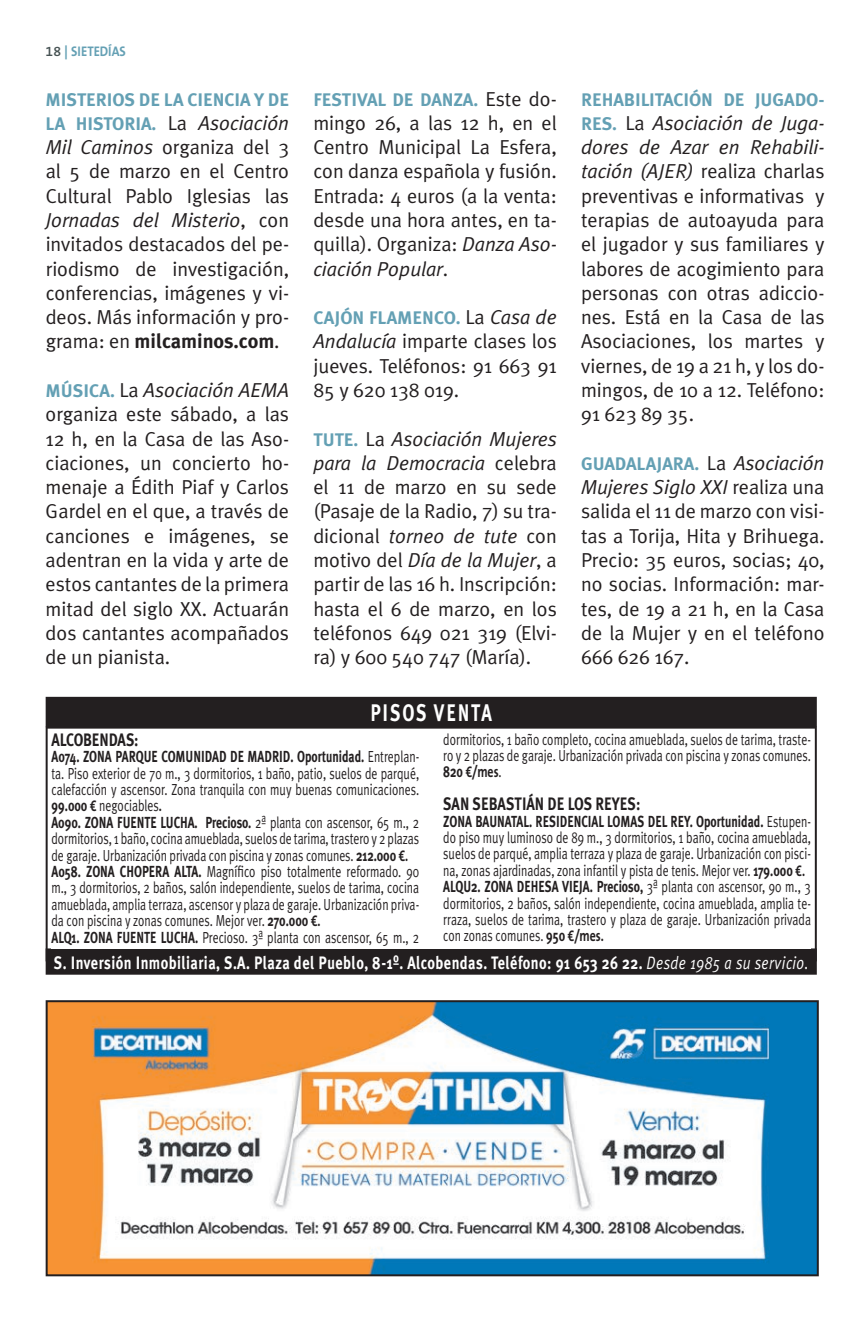
<style>
.page{position:relative;width:846px;height:1322px;background:#fff}
.page>*{position:absolute;margin:0;border:0;box-sizing:border-box;transform-origin:0 0}
.t1{font:700 24px "Meta Plus";letter-spacing:.1em;color:#fff;scale:.75 1}
.t2{font:20.2px/24.2px "Meta Plus Normal";letter-spacing:-.005em;color:#231f20;text-align:justify}
.t3{font:700 20.2px "Meta Plus";letter-spacing:-.005em;color:#231f20}
.t4{font:700 18.2px/24.2px "Meta Plus";letter-spacing:-.005em;color:#64a0b4}
.t5{font:700 18px "Meta Plus";letter-spacing:.03em;color:#fff;scale:.8 1}
.t6{font:700 18px "Meta Plus";color:#231f20;scale:.8 1}
.t7{font:16px/16.4px "Meta Plus Normal";color:#231f20;text-align:justify;scale:.74 1}
.t8{font:700 16px "Meta Plus";color:#231f20;scale:.74 1}
.t9{font:700 16px "The Sans B7";color:#231f20;scale:.74 1}
.t10{font:700 14px "The Sans B7";color:#64a0b4}
.s1{font-family:"The Sans B6";font-weight:600;color:#475354}
.s2{font-family:"Meta Plus Normal";font-weight:400;font-size:20.2px;color:#231f20}
.s3{font-family:"Meta Plus Normal";font-weight:400;font-style:italic;font-size:20.2px;color:#231f20}
.s4{font-style:italic}
.s5{font-family:"Meta Plus Normal";font-weight:400}
.s6{font-family:"Meta Plus";font-weight:700;font-size:18.2px;color:#64a0b4}
.s7{font-family:"Meta Plus";font-weight:700}
.s8{font-family:"The Sans B7";font-weight:700}
.s9{font-family:"Meta Plus"}
.s10{font-family:"Meta Plus Normal";font-weight:400;font-style:italic}
</style>
<div class="page">
<svg style="left:46px;top:1000px;width:773px;height:276px"></svg>
<svg style="left:46px;top:727px;width:771px;height:221px"></svg>
<div style="left:46px;top:697px;width:771px;height:30px;background:#231f20"></div>
<div style="left:46px;top:948px;width:771px;height:26px;background:#231f20"></div>
<div style="left:51px;top:732px;width:760px;height:216px;background:#fff"></div>
<p class="t10" style="left:46px;top:44px;width:82px"><span class="s1">18</span> | SIETEDÍAS</p>
<p class="t4" style="left:46px;top:87px;width:245px">MISTERIOS DE LA CIENCIA Y DE<br>LA HISTORIA. <span class="s2">La</span> <span class="s3">Asociación</span></p>
<p class="t2" style="left:46px;top:135px;width:245px"><span class="s4">Mil Caminos</span> organiza del 3 al 5 de marzo en el Centro Cultural Pablo Iglesias las <span class="s4">Jornadas del Misterio</span>, con invitados destacados del pe&shy;riodismo de investigación, conferencias, imágenes y vi&shy;deos. Más información y pro-</p>
<p class="t3" style="left:46px;top:330px;width:235px"><span class="s5">grama: en</span> milcaminos.com<span class="s5">.</span></p>
<p class="t2" style="left:46px;top:378px;width:245px"><span class="s6">MÚSICA.</span> La <span class="s4">Asociación AEMA </span>organiza este sábado, a las 12 h, en la Casa de las Aso&shy;ciaciones, un concierto ho&shy;menaje a Édith Piaf y Carlos Gardel en el que, a través de canciones e imágenes, se adentran en la vida y arte de estos cantantes de la primera mitad del siglo XX. Actuarán dos cantantes acompañados de un pianista.</p>
<p class="t4" style="left:313px;top:87px;width:245px">FESTIVAL DE DANZA. <span class="s2">Este do-</span></p>
<p class="t2" style="left:313px;top:110px;width:245px">mingo 26, a las 12 h, en el Centro Municipal La Esfera, con danza española y fusión.<br>Entrada: 4 euros (a la venta: desde una hora antes, en ta&shy;quilla). Organiza: <span class="s4">Danza Aso&shy;ciación Popular</span>.</p>
<p class="t4" style="left:313px;top:306px;width:245px">CAJÓN FLAMENCO. <span class="s2">La</span> <span class="s3">Casa de</span></p>
<p class="t2" style="left:313px;top:329px;width:245px"><span class="s4">Andalucía</span> imparte clases los jueves. Teléfonos: 91 663 91<br>85 y 620 138 019.</p>
<p class="t2" style="left:313px;top:426px;width:245px"><span class="s6">TUTE.</span> La <span class="s4">Asociación Mujeres para la Democracia</span> celebra el 11 de marzo en su sede (Pasaje de la Radio, 7) su tra&shy;dicional <span class="s4">torneo de tute</span> con motivo del <span class="s4">Día de la Mujer</span>, a partir de las 16 h. Inscripción: hasta el 6 de marzo, en los teléfonos 649 021 319 (Elvi&shy;ra) y 600 540 747 (María).</p>
<p class="t1" style="left:371px;top:699px;width:163px">PISOS VENTA</p>
<p class="t4" style="left:581px;top:87px;width:245px">REHABILITACIÓN DE JUGADO-</p>
<p class="t2" style="left:581px;top:110px;width:245px"><span class="s6">RES.</span> La <span class="s4">Asociación de Juga&shy;dores de Azar en Rehabili&shy;tación (AJER)</span> realiza charlas preventivas e informativas y terapias de autoayuda para el jugador y sus familiares y labores de acogimiento para personas con otras adiccio&shy;nes. Está en la Casa de las Asociaciones, los martes y viernes, de 19 a 21 h, y los do&shy;mingos, de 10 a 12. Teléfono:<br>91 623 89 35.</p>
<p class="t4" style="left:581px;top:451px;width:245px">GUADALAJARA. <span class="s2">La</span> <span class="s3">Asociación</span></p>
<p class="t2" style="left:581px;top:475px;width:245px"><span class="s4">Mujeres Siglo XXI</span> realiza una salida el 11 de marzo con visi&shy;tas a Torija, Hita y Brihuega.<br>Precio: 35 euros, socias; 40, no socias. Información: mar&shy;tes, de 19 a 21 h, en la Casa de la Mujer y en el teléfono 666 626 167.</p>
<p class="t6" style="left:51px;top:729px;width:110px">ALCOBENDAS:</p>
<p class="t8" style="left:51px;top:747px;width:498px">A074. ZONA PARQUE COMUNIDAD DE MADRID. Oportunidad. <span class="s5">Entreplan-</span></p>
<p class="t7" style="left:51px;top:764px;width:498px">ta. Piso exterior de 70 m., 3 dormitorios, 1 baño, patio, suelos de parqué, calefacción y ascensor. Zona tranquila con muy buenas comunicaciones.<br><span class="s7">99.000</span> <span class="s8">€</span> negociables<span class="s8">.</span></p>
<p class="t8" style="left:51px;top:813px;width:498px">A090. ZONA FUENTE LUCHA. Precioso. <span class="s5">2ª planta con ascensor, 65 m., 2</span></p>
<p class="t7" style="left:51px;top:830px;width:498px;text-align:left">dormitorios, 1 baño, cocina amueblada, suelos de tarima, trastero y 2 plazas de garaje. Urbanización privada con piscina y zonas comunes. <span class="s7">212.000</span> <span class="s8">€.<br></span><span class="s7">A058. ZONA CHOPERA ALTA.</span> Magnífico piso totalmente reformado. 90 m., 3 dormitorios, 2 baños, salón independiente, suelos de tarima, cocina amueblada, amplia terraza, ascensor y plaza de garaje. Urbanización priva&shy;da con piscina y zonas comunes. Mejor ver. <span class="s7">270.000</span> <span class="s8">€.<br></span><span class="s7">ALQ1. ZONA FUENTE LUCHA.</span> Precioso. 3ª planta con ascensor, 65 m., 2</p>
<p class="t7" style="left:443px;top:730px;width:498px">dormitorios, 1 baño completo, cocina amueblada, suelos de tarima, traste&shy;ro y 2 plazas de garaje. Urbanización privada con piscina y zonas comunes.</p>
<p class="t9" style="left:443px;top:763px;width:81px"><span class="s9">820</span> €/mes<span class="s5">.</span></p>
<p class="t6" style="left:443px;top:793px;width:248px">SAN SEBASTIÁN DE LOS REYES:</p>
<p class="t8" style="left:443px;top:811px;width:498px">ZONA BAUNATAL. RESIDENCIAL LOMAS DEL REY. Oportunidad. <span class="s5">Estupen-</span></p>
<p class="t7" style="left:443px;top:829px;width:498px">do piso muy luminoso de 89 m., 3 dormitorios, 1 baño, cocina amueblada, suelos de parqué, amplia terraza y plaza de garaje. Urbanización con pisci&shy;na, zonas ajardinadas, zona infantil y pista de tenis. Mejor ver. <span class="s7">179.000</span> <span class="s8">€.</span></p>
<p class="t8" style="left:443px;top:877px;width:498px">ALQU2. ZONA DEHESA VIEJA. Precioso, <span class="s5">3ª planta con ascensor, 90 m., 3</span></p>
<p class="t7" style="left:443px;top:894px;width:498px">dormitorios, 2 baños, salón independiente, cocina amueblada, amplia te&shy;rraza, suelos de tarima, trastero y plaza de garaje. Urbanización privada con zonas comunes. <span class="s7">950</span> <span class="s8">€/mes.</span></p>
<p class="t5" style="left:54px;top:952px;width:945px">S. Inversión Inmobiliaria, S.A. Plaza del Pueblo, 8-1º. Alcobendas. Teléfono: 91 653 26 22. <span class="s10">Desde 1985 a su servicio.</span></p>
</div>
